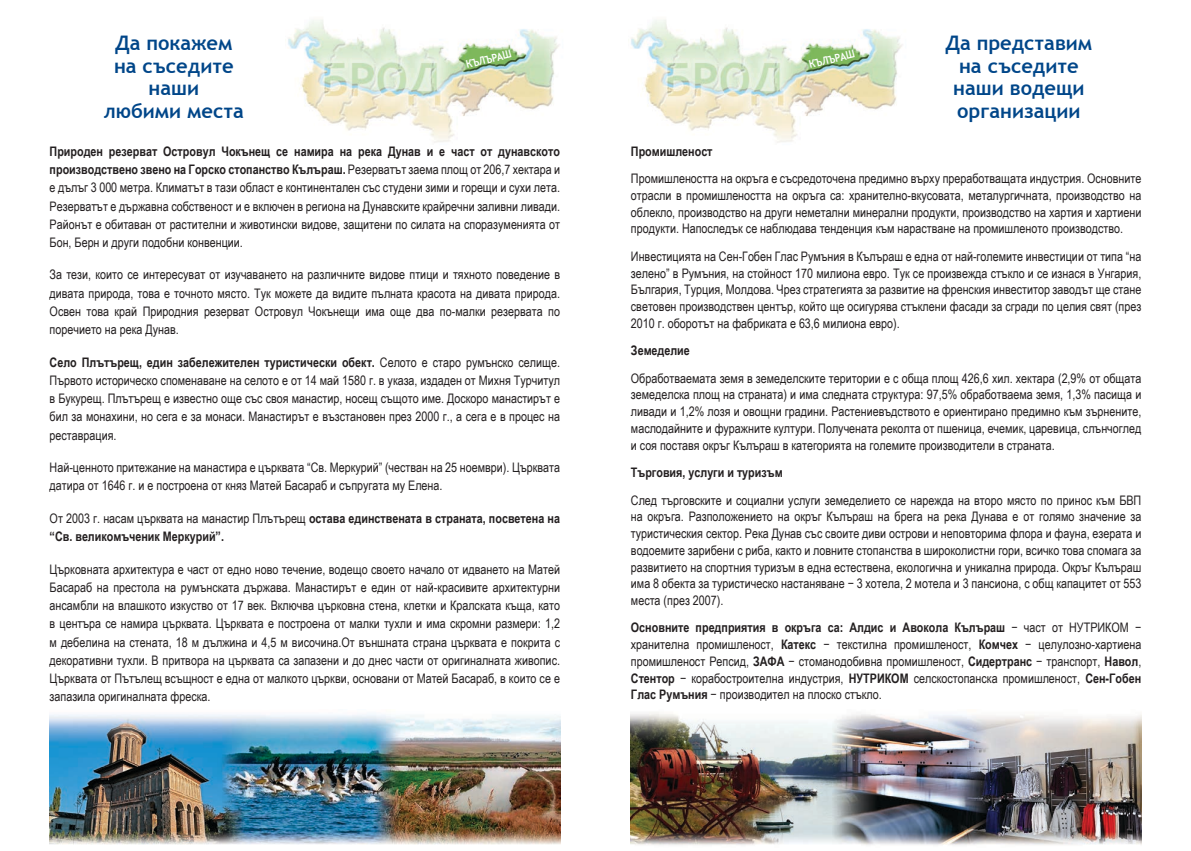
<style>
.page{position:relative;width:1191px;height:851px;background:#fff}
.page>*{position:absolute;margin:0;border:0;box-sizing:border-box;transform-origin:0 0}
.t1{font:700 20px/22.5px "Trebuchet MS";color:#004689;text-align:center}
.t2{font:13.12px/16.8px "Arial Narrow";color:#231f20;text-align:justify}
.t3{font:700 13.12px/18.2px "Arial Narrow";color:#231f20}
.t4{font:700 10.75px "Trebuchet MS";color:#fff;scale:.9 1}
.s1{font-weight:700}
.s2{font-weight:400}
</style>
<div class="page">
<img style="left:288px;top:19px;width:272px;height:124px">
<img style="left:631px;top:19px;width:272px;height:124px">
<img style="left:50px;top:714px;width:510px;height:131px">
<img style="left:631px;top:712px;width:510px;height:133px">
<h1 class="t1" style="left:104px;top:32px;width:142px">Да покажем на съседите наши<br>любими места</h1>
<h1 class="t1" style="left:945px;top:32px;width:148px">Да представим на съседите наши водещи организации</h1>
<p class="t4" style="left:464px;top:58px;width:53px;rotate:-14deg">КЪЛЪРАШ</p>
<p class="t4" style="left:807px;top:58px;width:53px;rotate:-14deg">КЪЛЪРАШ</p>
<p class="t2" style="left:50px;top:141px;width:512px;line-height:18.2px"><span class="s1">Природен резерват Островул Чокънещ се намира на река Дунав и е част от дунавското производствено звено на Горско стопанство Кълъраш.</span> Резерватът заема площ от 206,7 хектара и е дълъг 3 000 метра. Климатът в тази област е континентален със студени зими и горещи и сухи лета.<br>Резерватът е държавна собственост и е включен в региона на Дунавските крайречни заливни ливади.<br>Районът е обитаван от растителни и животински видове, защитени по силата на споразуменията от Бон, Берн и други подобни конвенции.</p>
<p class="t2" style="left:50px;top:265px;width:512px;line-height:18.2px">За тези, които се интересуват от изучаването на различните видове птици и тяхното поведение в дивата природа, това е точното място. Тук можете да видите пълната красота на дивата природа.<br>Освен това край Природния резерват Островул Чокънещи има още два по-малки резервата по поречието на река Дунав.</p>
<p class="t2" style="left:50px;top:352px;width:512px;line-height:18.2px"><span class="s1">Село Плътърещ, един забележителен туристически обект.</span> Селото е старо румънско селище.<br>Първото историческо споменаване на селото е от 14 май 1580 г. в указа, издаден от Михня Турчитул в Букурещ. Плътърещ е известно още със своя манастир, носещ същото име. Доскоро манастирът е бил за монахини, но сега е за монаси. Манастирът е възстановен през 2000 г., а сега е в процес на реставрация.</p>
<p class="t2" style="left:50px;top:458px;width:512px;line-height:18.2px">Най-ценното притежание на манастира е църквата “Св. Меркурий” (честван на 25 ноември). Църквата датира от 1646 г. и е построена от княз Матей Басараб и съпругата му Елена.</p>
<p class="t3" style="left:50px;top:508px;width:512px"><span class="s2">От 2003 г. насам църквата на манастир Плътърещ</span> остава единствената в страната, посветена на “Св. великомъченик Меркурий”.</p>
<p class="t2" style="left:50px;top:559px;width:512px;line-height:18.2px">Църковната архитектура е част от едно ново течение, водещо своето начало от идването на Матей Басараб на престола на румънската държава. Манастирът е един от най-красивите архитектурни ансамбли на влашкото изкуство от 17 век. Включва църковна стена, клетки и Кралската къща, като в центъра се намира църквата. Църквата е построена от малки тухли и има скромни размери: 1,2 м дебелина на стената, 18 м дължина и 4,5 м височина.От външната страна църквата е покрита с декоративни тухли. В притвора на църквата са запазени и до днес части от оригиналната живопис.<br>Църквата от Пътълещ всъщност е една от малкото църкви, основани от Матей Басараб, в които се е запазила оригиналната фреска.</p>
<p class="t3" style="left:631px;top:141px;width:83px">Промишленост</p>
<p class="t2" style="left:631px;top:170px;width:512px">Промишлеността на окръга е съсредоточена предимно върху преработващата индустрия. Основните отрасли в промишлеността на окръга са: хранително-вкусовата, металургичната, производство на облекло, производство на други неметални минерални продукти, производство на хартия и хартиени продукти. Напоследък се наблюдава тенденция към нарастване на промишленото производство.</p>
<p class="t2" style="left:631px;top:247px;width:512px">Инвестицията на Сен-Гобен Глас Румъния в Кълъраш е една от най-големите инвестиции от типа “на зелено” в Румъния, на стойност 170 милиона евро. Тук се произвежда стъкло и се изнася в Унгария, България, Турция, Молдова. Чрез стратегията за развитие на френския инвеститор заводът ще стане световен производствен център, който ще осигурява стъклени фасади за сгради по целия свят (през 2010 г. оборотът на фабриката е 63,6 милиона евро).</p>
<p class="t3" style="left:631px;top:341px;width:60px">Земеделие</p>
<p class="t2" style="left:631px;top:369px;width:512px">Обработваемата земя в земеделските територии е с обща площ 426,6 хил. хектара (2,9% от общата земеделска площ на страната) и има следната структура: 97,5% обработваема земя, 1,3% пасища и ливади и 1,2% лозя и овощни градини. Растениевъдството е ориентирано предимно към зърнените, маслодайните и фуражните култури. Получената реколта от пшеница, ечемик, царевица, слънчоглед и соя поставя окръг Кълъраш в категорията на големите производители в страната.</p>
<p class="t3" style="left:631px;top:462px;width:153px">Търговия, услуги и туризъм</p>
<p class="t2" style="left:631px;top:491px;width:512px">След търговските и социални услуги земеделието се нарежда на второ място по принос към БВП на окръга. Разположението на окръг Кълъраш на брега на река Дунава е от голямо значение за туристическия сектор. Река Дунав със своите диви острови и неповторима флора и фауна, езерата и водоемите зарибени с риба, както и ловните стопанства в широколистни гори, всичко това спомага за развитието на спортния туризъм в една естествена, екологична и уникална природа. Окръг Кълъраш има 8 обекта за туристическо настаняване − 3 хотела, 2 мотела и 3 пансиона, с общ капацитет от 553 места (през 2007).</p>
<p class="t2" style="left:631px;top:619px;width:512px"><span class="s1">Основните предприятия в окръга са: Алдис и Авокола Кълъраш</span> − част от НУТРИКОМ − хранителна промишленост, <span class="s1">Катекс</span> − текстилна промишленост, <span class="s1">Комчех</span> − целулозно-хартиена промишленост Репсид, <span class="s1">ЗАФА</span> − стоманодобивна промишленост, <span class="s1">Сидертранс</span> − транспорт, <span class="s1">Навол</span>, <span class="s1">Стентор</span> − корабостроителна индустрия, <span class="s1">НУТРИКОМ</span> селскостопанска промишленост, <span class="s1">Сен-Гобен Глас Румъния</span> − производител на плоско стъкло.</p>
</div>
